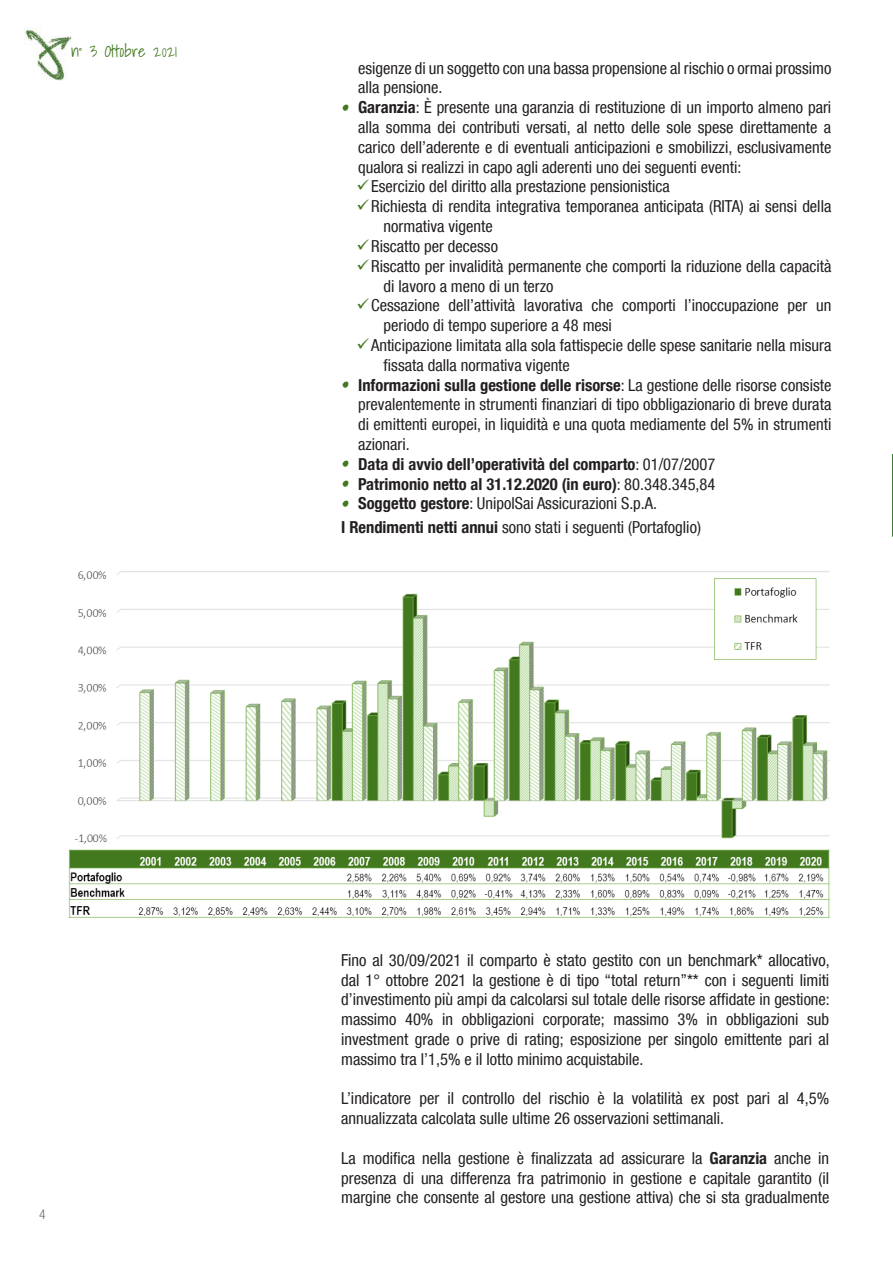
<style>
.page{position:relative;width:893px;height:1263px;background:#fff}
.page>*{position:absolute;margin:0;border:0;box-sizing:border-box;transform-origin:0 0}
.t1{font:condensed 16.5px/19.8px "Helvetica Neue LT Com";color:#231f20}
.t2{font:700 condensed 16.5px "Helvetica Neue LT Com";color:#231f20}
.t3{font:300 16.5px "Shadows Into";color:#42781e}
.t4{font:300 condensed 13.5px "Helvetica Neue LT Com";color:#716963}
.s1{font-family:"Shadows Into";font-weight:300;font-stretch:normal;font-size:45px;color:#42781e}
.s2{font-weight:700}
.s3{font-weight:400}
</style>
<div class="page">
<img style="left:25px;top:29px;width:46px;height:52px">
<svg style="left:892px;top:454px;width:1px;height:83px"></svg>
<img style="left:68px;top:571px;width:762px;height:348px">
<p class="t3" style="left:71px;top:38px;width:108px">n° 3 Ottobre 2021</p>
<p class="t1" style="left:358px;top:58px;width:475px">esigenze di un soggetto con una bassa propensione al rischio o ormai prossimo alla pensione.</p>
<p class="t1" style="left:341px;top:97px;width:492px"><span class="s1">•</span> <span class="s2">Garanzia</span>: È presente una garanzia di restituzione di un importo almeno pari</p>
<p class="t1" style="left:358px;top:117px;width:475px">alla somma dei contributi versati, al netto delle sole spese direttamente a</p>
<p class="t1" style="left:358px;top:137px;width:475px">carico dell’aderente e di eventuali anticipazioni e smobilizzi, esclusivamente</p>
<p class="t1" style="left:358px;top:157px;width:385px">qualora si realizzi in capo agli aderenti uno dei seguenti eventi:</p>
<p class="t1" style="left:371px;top:177px;width:300px">Esercizio del diritto alla prestazione pensionistica</p>
<p class="t1" style="left:371px;top:196px;width:462px">Richiesta di rendita integrativa temporanea anticipata (RITA) ai sensi della</p>
<p class="t1" style="left:384px;top:216px;width:111px">normativa vigente</p>
<p class="t1" style="left:371px;top:236px;width:128px">Riscatto per decesso</p>
<p class="t1" style="left:371px;top:256px;width:462px">Riscatto per invalidità permanente che comporti la riduzione della capacità</p>
<p class="t1" style="left:384px;top:276px;width:171px">di lavoro a meno di un terzo</p>
<p class="t1" style="left:371px;top:295px;width:462px">Cessazione dell’attività lavorativa che comporti l’inoccupazione per un</p>
<p class="t1" style="left:384px;top:315px;width:230px">periodo di tempo superiore a 48 mesi</p>
<p class="t1" style="left:371px;top:335px;width:462px">Anticipazione limitata alla sola fattispecie delle spese sanitarie nella misura</p>
<p class="t1" style="left:384px;top:355px;width:188px">fissata dalla normativa vigente</p>
<p class="t1" style="left:358px;top:375px;width:475px;text-align:justify;text-indent:-17px"><span class="s1">•</span> <span class="s2">Informazioni sulla gestione delle risorse</span>: La gestione delle risorse consiste prevalentemente in strumenti finanziari di tipo obbligazionario di breve durata di emittenti europei, in liquidità e una quota mediamente del 5% in strumenti azionari.</p>
<p class="t2" style="left:341px;top:454px;width:376px"><span class="s1">•</span> Data di avvio dell’operatività del comparto<span class="s3">: 01/07/2007</span></p>
<p class="t2" style="left:341px;top:474px;width:376px"><span class="s1">•</span> Patrimonio netto al 31.12.2020 (in euro)<span class="s3">: 80.348.345,84</span></p>
<p class="t1" style="left:341px;top:491px;width:361px;line-height:24px"><span class="s1">•</span> <span class="s2">Soggetto gestore</span>: UnipolSai Assicurazioni S.p.A.<br><span class="s2">I Rendimenti netti annui</span> sono stati i seguenti (Portafoglio)</p>
<p class="t4" style="left:39px;top:1206px;width:8px">4</p>
<p class="t1" style="left:341px;top:950px;width:490px;text-align:justify">Fino al 30/09/2021 il comparto è stato gestito con un benchmark* allocativo, dal 1° ottobre 2021 la gestione è di tipo “total return”** con i seguenti limiti d’investimento più ampi da calcolarsi sul totale delle risorse affidate in gestione: massimo 40% in obbligazioni corporate; massimo 3% in obbligazioni sub investment grade o prive di rating; esposizione per singolo emittente pari al massimo tra l’1,5% e il lotto minimo acquistabile.</p>
<p class="t1" style="left:341px;top:1088px;width:490px">L’indicatore per il controllo del rischio è la volatilità ex post pari al 4,5% annualizzata calcolata sulle ultime 26 osservazioni settimanali.</p>
<p class="t1" style="left:341px;top:1148px;width:490px;text-align:justify">La modifica nella gestione è finalizzata ad assicurare la <span class="s2">Garanzia</span> anche in presenza di una differenza fra patrimonio in gestione e capitale garantito (il margine che consente al gestore una gestione attiva) che si sta gradualmente</p>
</div>
